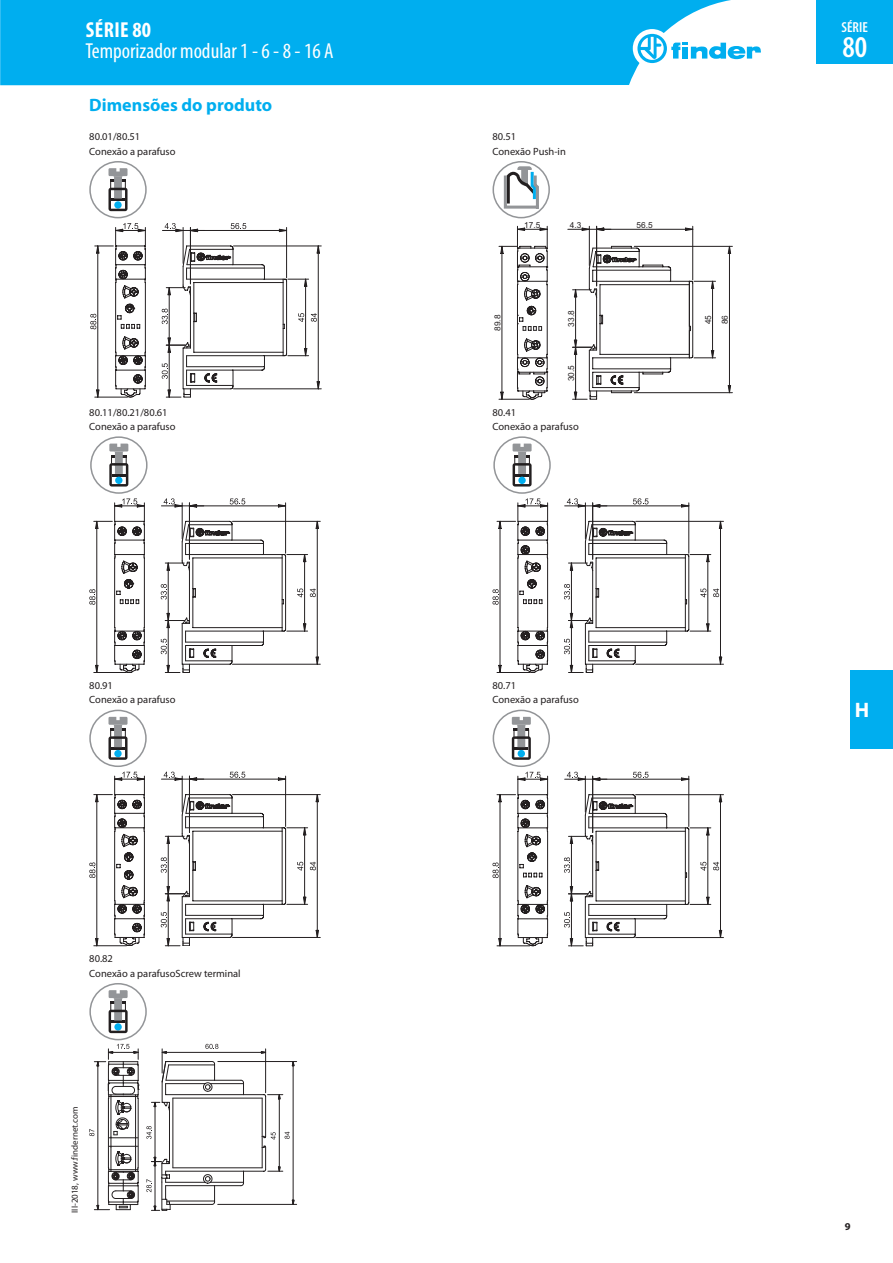
<style>
.page{position:relative;width:893px;height:1263px;background:#fff}
.page>*{position:absolute;margin:0;border:0;box-sizing:border-box;transform-origin:0 0}
.t1{font:600 condensed 30.3px "Myriad Pro";color:#fff}
.t2{font:condensed 21.75px "Myriad Pro";color:#fff}
.t3{font:700 condensed 21.75px "Myriad Pro";letter-spacing:.02em;color:#fff}
.t4{font:700 21px "Myriad Pro";color:#fff}
.t5{font:700 18px "Myriad Pro";color:#00aeef}
.t6{font:600 condensed 14.55px "Myriad Pro";color:#fff}
.t7{font:10.5px/14.2px "Myriad Pro";color:#231f20}
.t8{font:700 10.5px "Myriad Pro";color:#231f20}
.t9{font:9px "Myriad Pro";color:#231f20}
.t10{font:8.25px "Arial";letter-spacing:.005em;color:#231f20}
</style>
<div class="page">
<div style="left:850px;top:670px;width:43px;height:78px;background:#00aeef"></div>
<div style="left:89px;top:161px;width:58px;height:57px;border:2px solid #939598;border-radius:50%"></div>
<svg style="left:108px;top:168px;width:20px;height:43px"></svg>
<hr style="left:183px;top:227px;width:1px;height:36px;background:#231f20">
<svg style="left:165px;top:223px;width:18px;height:9px"></svg>
<hr style="left:162px;top:230px;width:43px;height:1px;background:#231f20">
<hr style="left:190px;top:227px;width:1px;height:57px;background:#231f20">
<hr style="left:286px;top:227px;width:1px;height:51px;background:#231f20">
<svg style="left:231px;top:223px;width:15px;height:6px"></svg>
<svg style="left:191px;top:229px;width:7px;height:3px"></svg>
<svg style="left:279px;top:229px;width:8px;height:3px"></svg>
<hr style="left:190px;top:230px;width:97px;height:1px;background:#231f20">
<hr style="left:233px;top:246px;width:88px;height:1px;background:#231f20">
<hr style="left:233px;top:389px;width:88px;height:1px;background:#231f20">
<hr style="left:95px;top:397px;width:33px;height:1px;background:#231f20">
<svg style="left:90px;top:223px;width:56px;height:174px"></svg>
<svg style="left:162px;top:245px;width:158px;height:153px"></svg>
<hr style="left:589px;top:226px;width:1px;height:39px;background:#231f20">
<svg style="left:582px;top:228px;width:7px;height:3px"></svg>
<hr style="left:568px;top:229px;width:43px;height:1px;background:#231f20">
<hr style="left:596px;top:226px;width:1px;height:60px;background:#231f20">
<hr style="left:692px;top:226px;width:1px;height:54px;background:#231f20">
<svg style="left:597px;top:228px;width:7px;height:3px"></svg>
<svg style="left:685px;top:228px;width:8px;height:3px"></svg>
<hr style="left:597px;top:229px;width:96px;height:1px;background:#231f20">
<svg style="left:573px;top:246px;width:143px;height:154px"></svg>
<hr style="left:575px;top:290px;width:1px;height:57px;background:#231f20">
<svg style="left:499px;top:226px;width:49px;height:174px"></svg>
<hr style="left:502px;top:246px;width:1px;height:153px;background:#231f20">
<hr style="left:634px;top:392px;width:98px;height:1px;background:#231f20">
<hr style="left:634px;top:246px;width:98px;height:1px;background:#231f20">
<svg style="left:728px;top:385px;width:3px;height:8px"></svg>
<svg style="left:728px;top:246px;width:3px;height:8px"></svg>
<hr style="left:729px;top:246px;width:1px;height:147px;background:#231f20">
<svg style="left:493px;top:162px;width:56px;height:56px"></svg>
<div style="left:492px;top:161px;width:58px;height:57px;border:2px solid #939598;border-radius:50%"></div>
<svg style="left:502px;top:167px;width:40px;height:44px"></svg>
<div style="left:90px;top:436px;width:58px;height:58px;border:2px solid #939598;border-radius:50%"></div>
<svg style="left:109px;top:444px;width:19px;height:42px"></svg>
<hr style="left:182px;top:503px;width:1px;height:36px;background:#231f20">
<svg style="left:164px;top:498px;width:18px;height:8px"></svg>
<hr style="left:161px;top:506px;width:43px;height:1px;background:#231f20">
<hr style="left:189px;top:503px;width:1px;height:56px;background:#231f20">
<hr style="left:285px;top:503px;width:1px;height:50px;background:#231f20">
<svg style="left:230px;top:498px;width:15px;height:6px"></svg>
<svg style="left:190px;top:504px;width:7px;height:2px"></svg>
<svg style="left:278px;top:504px;width:8px;height:2px"></svg>
<hr style="left:189px;top:506px;width:97px;height:1px;background:#231f20">
<hr style="left:232px;top:521px;width:88px;height:1px;background:#231f20">
<hr style="left:232px;top:664px;width:88px;height:1px;background:#231f20">
<svg style="left:89px;top:498px;width:56px;height:175px"></svg>
<svg style="left:161px;top:520px;width:158px;height:153px"></svg>
<div style="left:493px;top:436px;width:58px;height:58px;border:2px solid #939598;border-radius:50%"></div>
<svg style="left:513px;top:444px;width:19px;height:42px"></svg>
<hr style="left:585px;top:503px;width:1px;height:36px;background:#231f20">
<svg style="left:567px;top:498px;width:19px;height:8px"></svg>
<hr style="left:565px;top:506px;width:42px;height:1px;background:#231f20">
<hr style="left:592px;top:503px;width:1px;height:56px;background:#231f20">
<hr style="left:688px;top:503px;width:1px;height:50px;background:#231f20">
<svg style="left:633px;top:498px;width:15px;height:6px"></svg>
<svg style="left:593px;top:504px;width:7px;height:2px"></svg>
<svg style="left:681px;top:504px;width:8px;height:2px"></svg>
<hr style="left:593px;top:506px;width:96px;height:1px;background:#231f20">
<hr style="left:636px;top:521px;width:87px;height:1px;background:#231f20">
<hr style="left:636px;top:664px;width:87px;height:1px;background:#231f20">
<svg style="left:492px;top:498px;width:56px;height:175px"></svg>
<svg style="left:564px;top:520px;width:158px;height:153px"></svg>
<div style="left:89px;top:710px;width:58px;height:57px;border:2px solid #939598;border-radius:50%"></div>
<svg style="left:108px;top:717px;width:20px;height:43px"></svg>
<hr style="left:182px;top:776px;width:1px;height:36px;background:#231f20">
<svg style="left:164px;top:772px;width:18px;height:7px"></svg>
<hr style="left:161px;top:779px;width:43px;height:1px;background:#231f20">
<hr style="left:189px;top:776px;width:1px;height:56px;background:#231f20">
<hr style="left:285px;top:776px;width:1px;height:50px;background:#231f20">
<svg style="left:230px;top:772px;width:15px;height:6px"></svg>
<hr style="left:189px;top:779px;width:97px;height:1px;background:#231f20">
<hr style="left:232px;top:794px;width:88px;height:1px;background:#231f20">
<hr style="left:232px;top:937px;width:88px;height:1px;background:#231f20">
<svg style="left:161px;top:793px;width:158px;height:153px"></svg>
<hr style="left:168px;top:836px;width:1px;height:58px;background:#231f20">
<svg style="left:89px;top:772px;width:56px;height:174px"></svg>
<div style="left:493px;top:710px;width:57px;height:57px;border:2px solid #939598;border-radius:50%"></div>
<svg style="left:512px;top:717px;width:19px;height:43px"></svg>
<hr style="left:585px;top:776px;width:1px;height:36px;background:#231f20">
<svg style="left:567px;top:772px;width:18px;height:7px"></svg>
<hr style="left:565px;top:779px;width:42px;height:1px;background:#231f20">
<hr style="left:592px;top:776px;width:1px;height:56px;background:#231f20">
<hr style="left:688px;top:776px;width:1px;height:50px;background:#231f20">
<svg style="left:633px;top:772px;width:15px;height:6px"></svg>
<hr style="left:593px;top:779px;width:96px;height:1px;background:#231f20">
<hr style="left:636px;top:794px;width:87px;height:1px;background:#231f20">
<hr style="left:636px;top:937px;width:87px;height:1px;background:#231f20">
<svg style="left:492px;top:772px;width:56px;height:174px"></svg>
<svg style="left:564px;top:794px;width:158px;height:152px"></svg>
<div style="left:89px;top:983px;width:58px;height:57px;border:2px solid #939598;border-radius:50%"></div>
<svg style="left:109px;top:990px;width:19px;height:43px"></svg>
<hr style="left:218px;top:1204px;width:79px;height:1px;background:#231f20">
<hr style="left:218px;top:1061px;width:79px;height:1px;background:#231f20">
<svg style="left:89px;top:1044px;width:205px;height:167px"></svg>
<div style="left:0;top:0;width:731px;height:85px;background:#00aeef"></div>
<div style="left:633px;top:29px;width:38px;height:39px;background:#fff;border-radius:50%"></div>
<svg style="left:637px;top:34px;width:124px;height:29px"></svg>
<div style="left:816px;top:0;width:77px;height:64px;background:#00aeef"></div>
<h2 class="t3" style="left:86px;top:17px;width:67px">SÉRIE 80</h2>
<h2 class="t2" style="left:85px;top:38px;width:250px">Temporizador modular 1 - 6 - 8 - 16 A</h2>
<h3 class="t5" style="left:89px;top:93px;width:185px">Dimensões do produto</h3>
<p class="t7" style="left:89px;top:130px;width:88px">80.01/80.51<br>Conexão a parafuso</p>
<p class="t7" style="left:492px;top:130px;width:75px">80.51<br>Conexão Push-in</p>
<p class="t10" style="left:524px;top:219px;width:18px">17.5</p>
<p class="t10" style="left:570px;top:219px;width:13px">4.3</p>
<p class="t10" style="left:636px;top:219px;width:18px">56.5</p>
<p class="t10" style="left:566px;top:327px;width:18px;rotate:-90deg">33.8</p>
<p class="t10" style="left:492px;top:331px;width:18px;rotate:-90deg">89.8</p>
<p class="t10" style="left:720px;top:324px;width:11px;rotate:-90deg">86</p>
<p class="t10" style="left:703px;top:324px;width:11px;rotate:-90deg">45</p>
<p class="t10" style="left:566px;top:381px;width:18px;rotate:-90deg">30.5</p>
<p class="t7" style="left:89px;top:405px;width:88px">80.11/80.21/80.61<br>Conexão a parafuso</p>
<p class="t7" style="left:492px;top:405px;width:88px">80.41<br>Conexão a parafuso</p>
<p class="t7" style="left:89px;top:678px;width:88px">80.91<br>Conexão a parafuso</p>
<p class="t7" style="left:492px;top:678px;width:88px">80.71<br>Conexão a parafuso</p>
<p class="t7" style="left:89px;top:952px;width:153px">80.82<br>Conexão a parafusoScrew terminal</p>
<p class="t9" style="left:69px;top:1213px;width:108px;rotate:-90deg">III-2018, www.findernet.com</p>
<h3 class="t6" style="left:842px;top:19px;width:28px">SÉRIE</h3>
<h1 class="t1" style="left:842px;top:30px;width:26px">80</h1>
<h3 class="t4" style="left:855px;top:696px;width:16px">H</h3>
<p class="t8" style="left:845px;top:1219px;width:7px">9</p>
</div>
